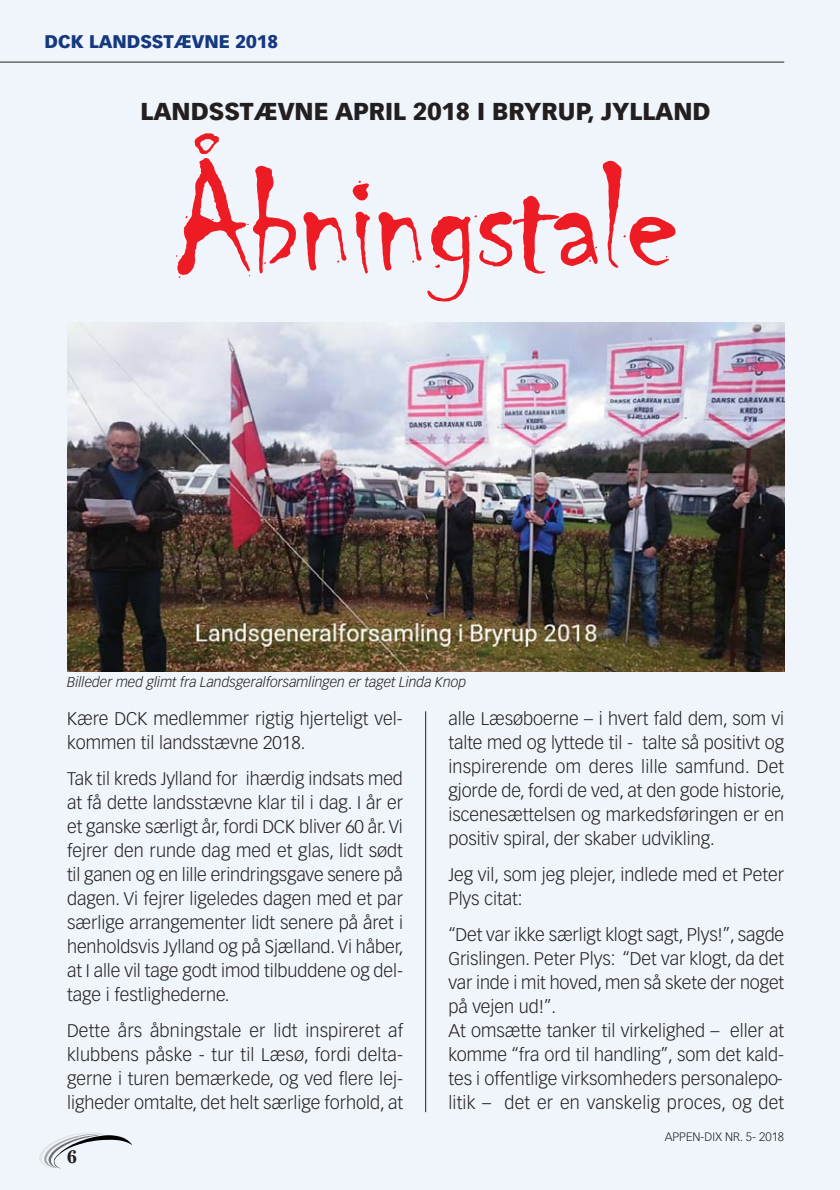
<style>
.page{position:relative;width:840px;height:1190px;background:#f0f5fc}
.page>*{position:absolute;margin:0;border:0;box-sizing:border-box;transform-origin:0 0}
.t1{font:160px "Chiller Com";letter-spacing:-.02em;color:#ed1c24}
.t2{font:900 24px "Vectora LH";color:#231f20}
.t3{font:300 18px/24px "Vectora LH";color:#231f20}
.t4{font:900 18px "Vectora LH";color:#15387f}
.t5{font:700 18px "Cheltenham";color:#231f20}
.t6{font:italic 300 14px "Vectora LH";color:#231f20}
.t7{font:300 12px "Vectora LH";color:#231f20}
</style>
<div class="page">
<img style="left:67px;top:323px;width:717px;height:349px">
<hr style="left:0;top:62px;width:784px;height:1px;background:#231f20">
<hr style="left:425px;top:711px;width:1px;height:401px;background:#231f20">
<svg style="left:39px;top:1132px;width:93px;height:36px"></svg>
<p class="t4" style="left:44px;top:34px;width:235px">DCK LANDSSTÆVNE 2018</p>
<h2 class="t2" style="left:141px;top:102px;width:572px">LANDSSTÆVNE APRIL 2018 I BRYRUP, JYLLAND</h2>
<h1 class="t1" style="left:172px;top:166px;width:509px">Åbningstale</h1>
<p class="t6" style="left:67px;top:676px;width:401px">Billeder med glimt fra Landsgeralforsamlingen er taget Linda Knop</p>
<p class="t3" style="left:67px;top:708px;width:337px">Kære DCK medlemmer rigtig hjerteligt vel&shy;kommen til landsstævne 2018.</p>
<p class="t3" style="left:67px;top:768px;width:338px;text-align:justify">Tak til kreds Jylland for ihærdig indsats med at få dette landsstævne klar til i dag. I år er et ganske særligt år, fordi DCK bliver 60 år. Vi fejrer den runde dag med et glas, lidt sødt til ganen og en lille erindringsgave senere på dagen. Vi fejrer ligeledes dagen med et par særlige arrangementer lidt senere på året i henholdsvis Jylland og på Sjælland. Vi håber, at I alle vil tage godt imod tilbuddene og del&shy;tage i festlighederne.</p>
<p class="t3" style="left:67px;top:1020px;width:337px;text-align:justify">Dette års åbningstale er lidt inspireret af klubbens påske - tur til Læsø, fordi delta&shy;gerne i turen bemærkede, og ved flere lej&shy;ligheder omtalte, det helt særlige forhold, at</p>
<p class="t5" style="left:67px;top:1151px;width:12px">6</p>
<p class="t3" style="left:448px;top:708px;width:338px;text-align:justify">alle Læsøboerne – i hvert fald dem, som vi talte med og lyttede til - talte så positivt og inspirerende om deres lille samfund. Det gjorde de, fordi de ved, at den gode historie, iscenesættelsen og markedsføringen er en positiv spiral, der skaber udvikling.</p>
<p class="t3" style="left:448px;top:864px;width:337px">Jeg vil, som jeg plejer, indlede med et Peter<br>Plys citat:</p>
<p class="t3" style="left:448px;top:924px;width:337px">“Det var ikke særligt klogt sagt, Plys!”, sagde Grislingen. Peter Plys: “Det var klogt, da det var inde i mit hoved, men så skete der noget på vejen ud!”.<br>At omsætte tanker til virkelighed – eller at komme “fra ord til handling”, som det kald&shy;tes i offentlige virksomheders personalepo&shy;litik – det er en vanskelig proces, og det</p>
<p class="t7" style="left:665px;top:1132px;width:121px">APPEN-DIX NR. 5- 2018</p>
</div>
